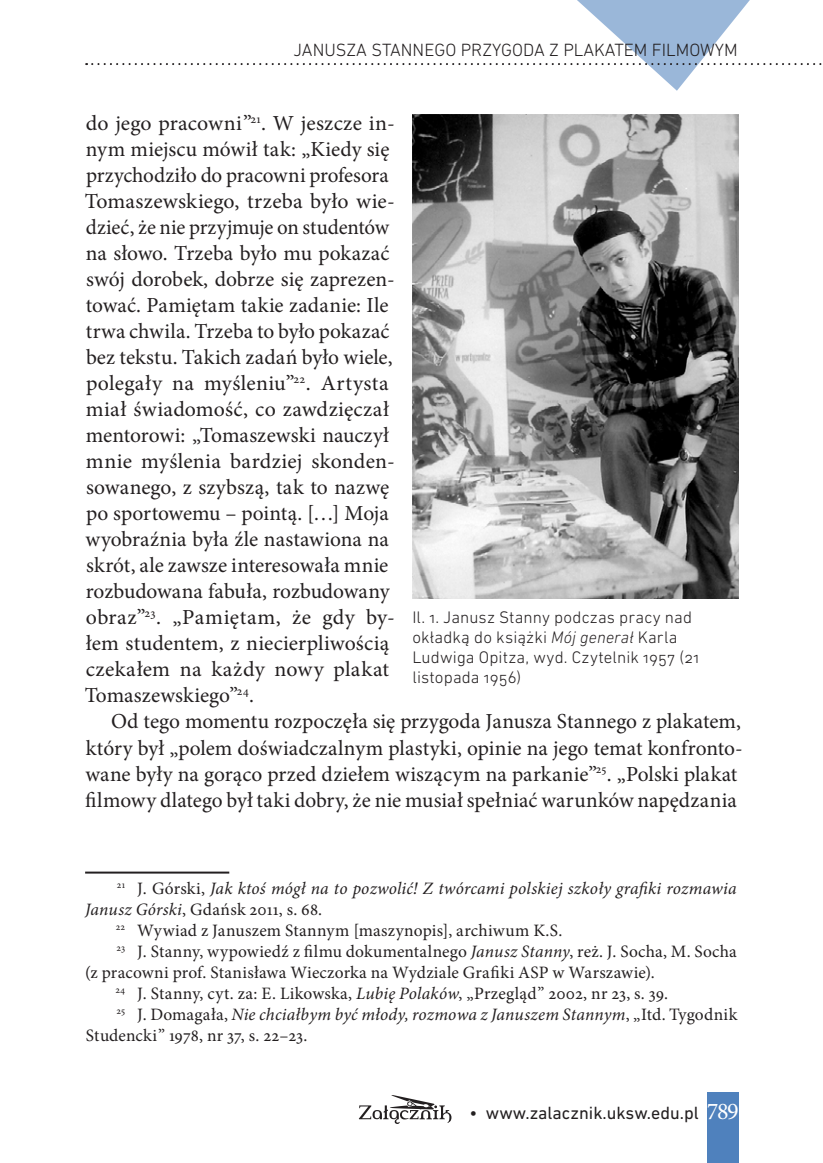
<style>
.page{position:relative;width:823px;height:1163px;background:#fff}
.page>*{position:absolute;margin:0;border:0;box-sizing:border-box;transform-origin:0 0}
.t1{font:24px "Minion Pro";color:#fff}
.t2{font:21.4px/26px "Minion Pro";letter-spacing:.005em;color:#231f20}
.t3{font:300 18px "DIN Next LT Pro";color:#231f20}
.t4{font:18px "DIN Next LT Pro";color:#231f20}
.t5{font:17.4px "Minion Pro";letter-spacing:.01em;color:#231f20}
.t6{font:italic 17.4px "Minion Pro";letter-spacing:.01em;color:#231f20}
.t7{font:300 17px/20px "DIN Next LT Pro";letter-spacing:.01em;color:#231f20}
.s1{font-style:italic}
.s2{font-style:normal}
</style>
<div class="page">
<div style="left:707px;top:1092px;width:31px;height:70px;background:#4f81bd"></div>
<svg style="left:86px;top:0;width:736px;height:91px"></svg>
<svg style="left:358px;top:1095px;width:93px;height:28px"></svg>
<hr style="left:85px;top:871px;width:144px;height:2px;background:#231f20">
<img style="left:412px;top:114px;width:326px;height:484px">
<p class="t3" style="left:293px;top:39px;width:445px">Janusza Stannego przygoda z plakatem filmowym</p>
<p class="t2" style="left:85px;top:110px;width:311px">do jego pracowni”<sup>21</sup>. W jeszcze in&shy;nym miejscu mówił tak: „Kiedy się przychodziło do pracowni profesora Tomaszewskiego, trzeba było wie&shy;dzieć, że nie przyjmuje on studentów na słowo. Trzeba było mu pokazać swój dorobek, dobrze się zaprezen&shy;tować. Pamiętam takie zadanie: Ile trwa chwila. Trzeba to było pokazać bez tekstu. Takich zadań było wiele, polegały na myśleniu”<sup>22</sup>. Artysta miał świadomość, co zawdzięczał mentorowi: „Tomaszewski nauczył mnie myślenia bardziej skonden&shy;sowanego, z szybszą, tak to nazwę po sportowemu – pointą. […] Moja wyobraźnia była źle nastawiona na skrót, ale zawsze interesowała mnie rozbudowana fabuła, rozbudowany obraz”<sup>23</sup>. „Pamiętam, że gdy by&shy;łem studentem, z niecierpliwością czekałem na każdy nowy plakat Tomaszewskiego”<sup>24</sup>.</p>
<p class="t2" style="left:85px;top:708px;width:658px;text-indent:26px">Od tego momentu rozpoczęła się przygoda Janusza Stannego z plakatem, który był „polem doświadczalnym plastyki, opinie na jego temat konfronto&shy;wane były na gorąco przed dziełem wiszącym na parkanie”<sup>25</sup>. „Polski plakat filmowy dlatego był taki dobry, że nie musiał spełniać warunków napędzania</p>
<p class="t7" style="left:412px;top:606px;width:288px">I l. 1. Janusz Stanny podczas pracy nad okładką do książki <span class="s1">Mój generał</span> Karla<br>Ludwiga Opitza, wyd. Czytelnik 1957 (21 listopada 1956)</p>
<p class="t6" style="left:117px;top:876px;width:621px"><sup>21</sup> <span class="s2">J. Górski,</span> Jak ktoś mógł na to pozwolić! Z twórcami polskiej szkoły grafiki rozmawia</p>
<p class="t5" style="left:85px;top:897px;width:238px"><span class="s1">Janusz Górski</span>, Gdańsk 2011, s. 68.</p>
<p class="t5" style="left:116px;top:918px;width:448px"><sup>22</sup> Wywiad z Januszem Stannym [maszynopis], archiwum K.S.</p>
<p class="t5" style="left:116px;top:939px;width:621px"><sup>23</sup> J. Stanny, wypowiedź z filmu dokumentalnego <span class="s1">Janusz Stanny</span>, reż. J. Socha, M. Socha</p>
<p class="t5" style="left:85px;top:960px;width:570px">(z pracowni prof. Stanisława Wieczorka na Wydziale Grafiki ASP w Warszawie).</p>
<p class="t5" style="left:115px;top:981px;width:554px"><sup>24</sup> J. Stanny, cyt. za: E. Likowska, <span class="s1">Lubię Polaków</span>, „Przegląd” 2002, nr 23, s. 39.</p>
<p class="t6" style="left:116px;top:1002px;width:622px"><sup>25</sup> <span class="s2">J. Domagała,</span> Nie chciałbym być młody, rozmowa z Januszem Stannym<span class="s2">, „Itd. Tygodnik</span></p>
<p class="t5" style="left:86px;top:1023px;width:223px">Studencki” 1978, nr 37, s. 22–23.</p>
<p class="t4" style="left:469px;top:1101px;width:231px">• www.zalacznik.uksw.edu.pl</p>
<p class="t1" style="left:706px;top:1094px;width:33px">789</p>
</div>
